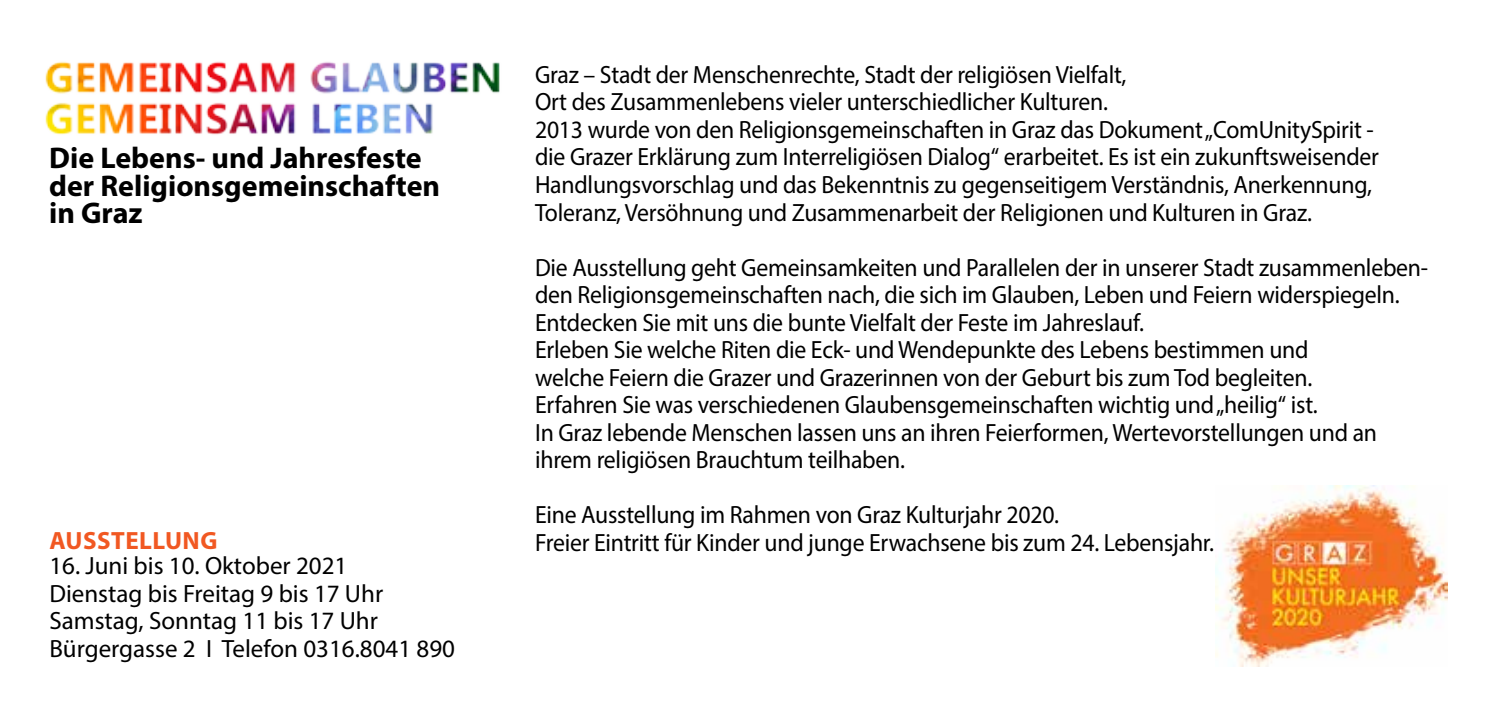
<style>
.page{position:relative;width:1489px;height:702px;background:#fff}
.page>*{position:absolute;margin:0;border:0;box-sizing:border-box;transform-origin:0 0}
.t1{font:700 30px/27.5px "Myriad Pro";color:#000}
.t2{font:25px/27.5px "Myriad Pro";letter-spacing:-.01em;color:#000;scale:.95 1}
.t3{font:25px/27.5px "Myriad Pro";letter-spacing:-.01em;color:#000}
.t4{font:700 25px "Myriad Pro";letter-spacing:.02em;color:#f15822}
</style>
<div class="page">
<img style="left:1215px;top:485px;width:232px;height:181px">
<img style="left:45px;top:61px;width:455px;height:74px">
<p class="t1" style="left:49px;top:143px;width:392px">Die Lebens- und Jahresfeste der Religionsgemeinschaften in Graz</p>
<p class="t4" style="left:50px;top:524px;width:169px">Ausstellung</p>
<p class="t3" style="left:49px;top:551px;width:407px">16. Juni bis 10. Oktober 2021<br>Dienstag bis Freitag 9 bis 17 Uhr<br>Samstag, Sonntag 11 bis 17 Uhr<br>Bürgergasse 2 I Telefon 0316.8041 890</p>
<p class="t2" style="left:535px;top:60px;width:889px">Graz – Stadt der Menschenrechte, Stadt der religiösen Vielfalt,<br>Ort des Zusammenlebens vieler unterschiedlicher Kulturen.<br>2013 wurde von den Religionsgemeinschaften in Graz das Dokument „ComUnitySpirit - die Grazer Erklärung zum Interreligiösen Dialog“ erarbeitet. Es ist ein zukunftsweisender Handlungsvorschlag und das Bekenntnis zu gegenseitigem Verständnis, Anerkennung, Toleranz, Versöhnung und Zusammenarbeit der Religionen und Kulturen in Graz.</p>
<p class="t2" style="left:535px;top:253px;width:941px">Die Ausstellung geht Gemeinsamkeiten und Parallelen der in unserer Stadt zusammenleben&shy;den Religionsgemeinschaften nach, die sich im Glauben, Leben und Feiern widerspiegeln.<br>Entdecken Sie mit uns die bunte Vielfalt der Feste im Jahreslauf.<br>Erleben Sie welche Riten die Eck- und Wendepunkte des Lebens bestimmen und<br>welche Feiern die Grazer und Grazerinnen von der Geburt bis zum Tod begleiten.<br>Erfahren Sie was verschiedenen Glaubensgemeinschaften wichtig und „heilig“ ist.<br>In Graz lebende Menschen lassen uns an ihren Feierformen, Wertevorstellungen und an ihrem religiösen Brauchtum teilhaben.</p>
<p class="t2" style="left:535px;top:500px;width:716px">Eine Ausstellung im Rahmen von Graz Kulturjahr 2020.<br>Freier Eintritt für Kinder und junge Erwachsene bis zum 24. Lebensjahr.</p>
</div>
